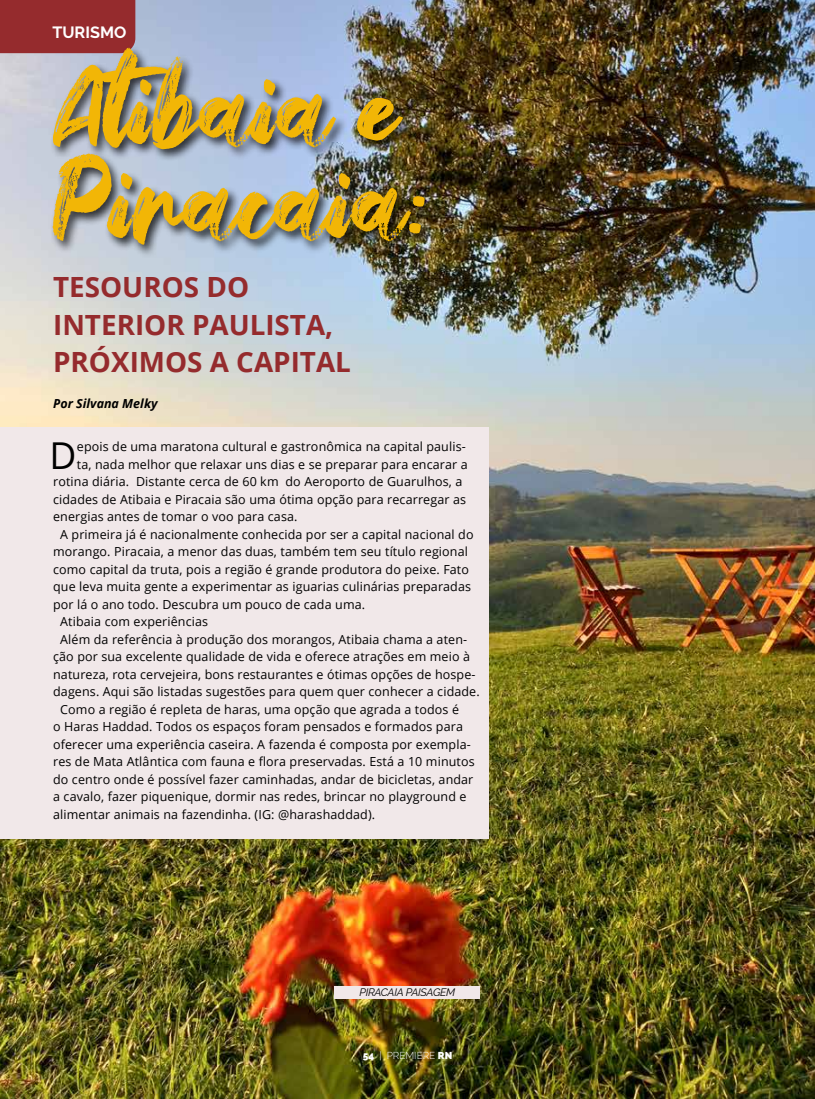
<style>
.page{position:relative;width:815px;height:1099px;background:#fff}
.page>*{position:absolute;margin:0;border:0;box-sizing:border-box;transform-origin:0 0}
.t1{font:111.12px/93.8px "Hey October";color:#f2b606}
.t2{font:37px "Open Sans";color:#000}
.t3{font:700 27.88px/37.8px "Open Sans";color:#952b2d}
.t4{font:700 16.25px "Raleway";color:#fff}
.t5{font:12.5px "Open Sans";letter-spacing:.01em;color:#000}
.t6{font:italic 700 12.5px "Open Sans";color:#000}
.t7{font:italic 10.75px "Raleway";letter-spacing:-.02em;color:#000}
.t8{font:300 10px "Raleway";color:#fff}
.s1{font-weight:900}
</style>
<div class="page">
<img style="left:0;top:0;width:815px;height:1098px">
<div style="left:0;top:0;width:135px;height:53px;background:#952b2d"></div>
<div style="left:50px;top:45px;width:387px;height:212px;background:#000;opacity:.75"></div>
<div style="left:0;top:427px;width:488px;height:411px;background:#f1e8e9"></div>
<div style="left:335px;top:986px;width:145px;height:12px;background:#f1e8e9"></div>
<h3 class="t4" style="left:52px;top:23px;width:76px">TURISMO</h3>
<h1 class="t1" style="left:53px;top:76px;width:377px">Atibaia e<br>Piracaia:</h1>
<h3 class="t3" style="left:53px;top:267px;width:299px">TESOUROS DO<br>INTERIOR PAULISTA,<br>PRÓXIMOS A CAPITAL</h3>
<p class="t6" style="left:53px;top:395px;width:106px">Por Silvana Melky</p>
<h2 class="t2" style="left:50px;top:429px;width:28px">D</h2>
<p class="t5" style="left:77px;top:438px;width:390px">epois de uma maratona cultural e gastronômica na capital paulis-</p>
<p class="t5" style="left:77px;top:455px;width:392px">ta, nada melhor que relaxar uns dias e se preparar para encarar a</p>
<p class="t5" style="left:53px;top:473px;width:411px">rotina diária. Distante cerca de 60 km do Aeroporto de Guarulhos, a</p>
<p class="t5" style="left:53px;top:490px;width:414px">cidades de Atibaia e Piracaia são uma ótima opção para recarregar as</p>
<p class="t5" style="left:53px;top:508px;width:246px">energias antes de tomar o voo para casa.</p>
<p class="t5" style="left:60px;top:525px;width:415px">A primeira já é nacionalmente conhecida por ser a capital nacional do</p>
<p class="t5" style="left:53px;top:543px;width:416px">morango. Piracaia, a menor das duas, também tem seu título regional</p>
<p class="t5" style="left:53px;top:560px;width:417px">como capital da truta, pois a região é grande produtora do peixe. Fato</p>
<p class="t5" style="left:53px;top:578px;width:419px">que leva muita gente a experimentar as iguarias culinárias preparadas</p>
<p class="t5" style="left:53px;top:595px;width:314px">por lá o ano todo. Descubra um pouco de cada uma.</p>
<p class="t5" style="left:60px;top:613px;width:149px">Atibaia com experiências</p>
<p class="t5" style="left:60px;top:630px;width:408px">Além da referência à produção dos morangos, Atibaia chama a aten-</p>
<p class="t5" style="left:53px;top:648px;width:418px">ção por sua excelente qualidade de vida e oferece atrações em meio à</p>
<p class="t5" style="left:53px;top:665px;width:424px">natureza, rota cervejeira, bons restaurantes e ótimas opções de hospe-</p>
<p class="t5" style="left:53px;top:683px;width:428px">dagens. Aqui são listadas sugestões para quem quer conhecer a cidade.</p>
<p class="t5" style="left:60px;top:700px;width:400px">Como a região é repleta de haras, uma opção que agrada a todos é</p>
<p class="t5" style="left:53px;top:718px;width:411px">o Haras Haddad. Todos os espaços foram pensados e formados para</p>
<p class="t5" style="left:53px;top:735px;width:419px">oferecer uma experiência caseira. A fazenda é composta por exempla-</p>
<p class="t5" style="left:53px;top:753px;width:423px">res de Mata Atlântica com fauna e flora preservadas. Está a 10 minutos</p>
<p class="t5" style="left:53px;top:770px;width:422px">do centro onde é possível fazer caminhadas, andar de bicicletas, andar</p>
<p class="t5" style="left:53px;top:788px;width:415px">a cavalo, fazer piquenique, dormir nas redes, brincar no playground e</p>
<p class="t5" style="left:53px;top:805px;width:324px">alimentar animais na fazendinha. (IG: @harashaddad).</p>
<p class="t7" style="left:359px;top:986px;width:97px">PIRACAIA PAISAGEM</p>
<p class="t8" style="left:363px;top:1049px;width:91px"><span class="s1">54</span> | PREMIERE <span class="s1">RN</span></p>
</div>
